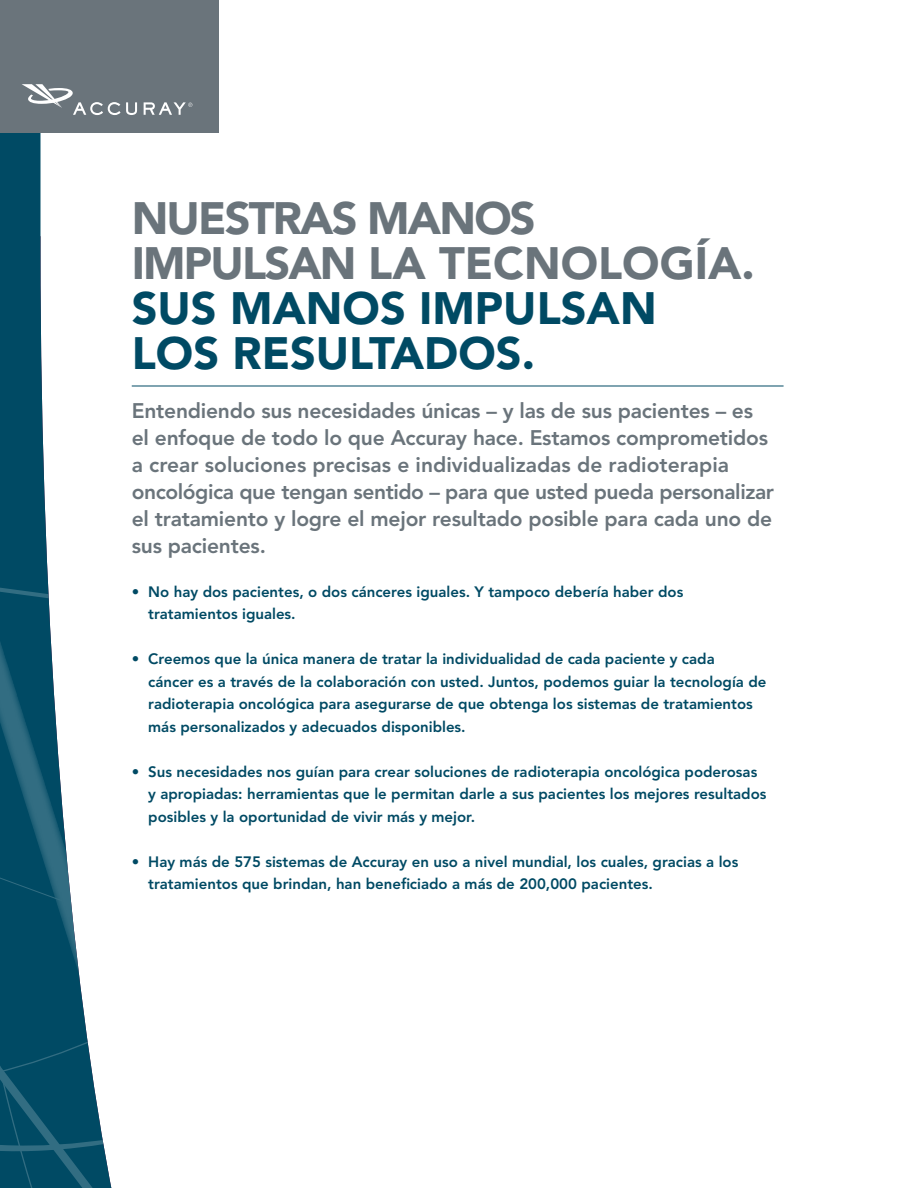
<style>
.page{position:relative;width:918px;height:1188px;background:#fff}
.page>*{position:absolute;margin:0;border:0;box-sizing:border-box;transform-origin:0 0}
.t1{font:900 45px/45px "Avenir";letter-spacing:-.04em;color:#6a747b}
.t2{font:900 45px/45px "Avenir";color:#004a64}
.t3{font:800 21px/27px "Avenir";letter-spacing:-.01em;color:#6a747b}
.t4{font:800 15px/22.5px "Avenir";color:#004a64}
</style>
<div class="page">
<svg style="left:0;top:132px;width:114px;height:1056px"></svg>
<svg style="left:0;top:299px;width:111px;height:889px;fill:#004a64"></svg>
<svg style="left:0;top:477px;width:111px;height:103px"></svg>
<svg style="left:0;top:580px;width:111px;height:433px"></svg>
<div style="left:0;top:0;width:218px;height:132px;background:#6a747b"></div>
<svg style="left:144px;top:102px;width:48px;height:13px"></svg>
<svg style="left:22px;top:84px;width:115px;height:31px"></svg>
<hr style="left:132px;top:386px;width:652px;height:1px;background:#004a64">
<h1 class="t1" style="left:132px;top:196px;width:624px">NUESTRAS MANOS<br>IMPULSAN LA TECNOLOGÍA.</h1>
<h1 class="t2" style="left:132px;top:286px;width:526px">SUS MANOS IMPULSAN<br>LOS RESULTADOS.</h1>
<p class="t3" style="left:132px;top:397px;width:644px">Entendiendo sus necesidades únicas – y las de sus pacientes – es el enfoque de todo lo que Accuray hace. Estamos comprometidos a crear soluciones precisas e individualizadas de radioterapia oncológica que tengan sentido – para que usted pueda personalizar el tratamiento y logre el mejor resultado posible para cada uno de sus pacientes.</p>
<p class="t4" style="left:148px;top:580px;width:537px;text-indent:-16px">• No hay dos pacientes, o dos cánceres iguales. Y tampoco debería haber dos tratamientos iguales.</p>
<p class="t4" style="left:148px;top:648px;width:620px;text-indent:-16px">• Creemos que la única manera de tratar la individualidad de cada paciente y cada<br>cáncer es a través de la colaboración con usted. Juntos, podemos guiar la tecnología de radioterapia oncológica para asegurarse de que obtenga los sistemas de tratamientos más personalizados y adecuados disponibles.</p>
<p class="t4" style="left:148px;top:760px;width:620px;text-indent:-16px">• Sus necesidades nos guían para crear soluciones de radioterapia oncológica poderosas y apropiadas: herramientas que le permitan darle a sus pacientes los mejores resultados posibles y la oportunidad de vivir más y mejor.</p>
<p class="t4" style="left:148px;top:850px;width:592px;text-indent:-16px">• Hay más de 575 sistemas de Accuray en uso a nivel mundial, los cuales, gracias a los tratamientos que brindan, han beneficiado a más de 200,000 pacientes.</p>
</div>
